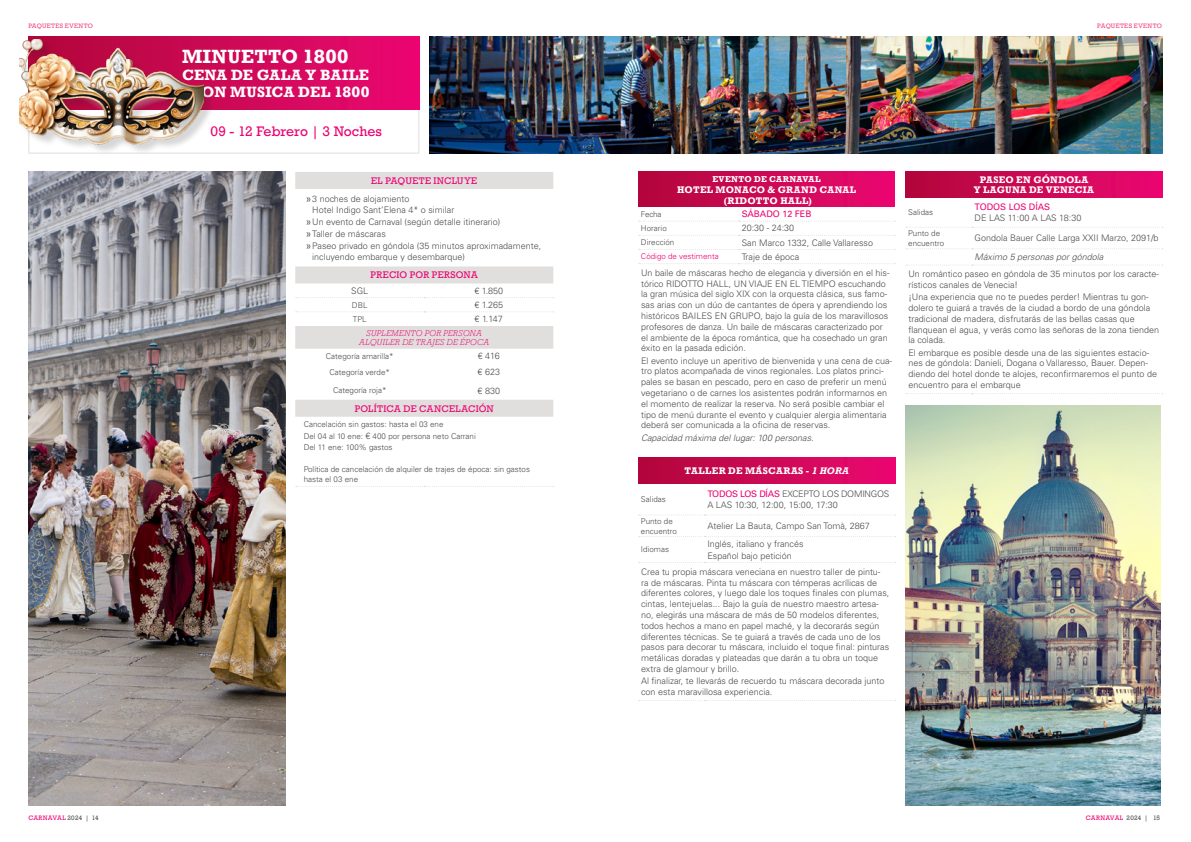
<style>
.page{position:relative;width:1191px;height:842px;background:#fff}
.page>*{position:absolute;margin:0;border:0;box-sizing:border-box;transform-origin:0 0}
.t1{font:700 18px "Rockwell Nova";letter-spacing:.02em;color:#fff}
.t2{font:700 14px/16.8px "Rockwell Nova";letter-spacing:.02em;color:#fff;text-align:center}
.t3{font:13px "Rockwell Nova";letter-spacing:-.01em;color:#ed0372}
.t4{font:300 9px/10.8px "Univers LT Std";color:#4b4c4d}
.t5{font:700 9px/10.8px "Rockwell Nova";letter-spacing:.03em;color:#fff;text-align:center}
.t6{font:italic 300 9px "Univers LT Std";color:#4b4c4d}
.t7{font:300 9px/10.8px "Univers LT Std";letter-spacing:-.025em;color:#4b4c4d}
.t8{font:9px "Rockwell Nova";letter-spacing:.02em;color:#ed0372}
.t9{font:9px "Univers LT Std";color:#ed0372}
.t10{font:300 8px/9.6px "Univers LT Std";color:#4b4c4d}
.t11{font:italic 300 8px/9.6px "Rockwell Nova";letter-spacing:.03em;color:#ed0372;text-align:center}
.t12{font:300 8px "Univers LT Std";color:#ed0372}
.t13{font:700 8px "Rockwell Nova";letter-spacing:.045em;color:#fff}
.t14{font:6px "Rockwell Nova";letter-spacing:.03em;color:#ed0372}
.t15{font:6px "Rockwell Nova";letter-spacing:.045em;color:#ef4b82}
.s1{font-family:"Grotesque MT Std";font-weight:400}
.s2{font-size:9px}
.s3{color:#4b4c4d}
.s4{font-style:italic}
.s5{font-weight:400;color:#ed0372}
</style>
<div class="page">
<img style="left:28px;top:172px;width:258px;height:633px">
<img style="left:429px;top:37px;width:733px;height:117px">
<img style="left:905px;top:405px;width:255px;height:400px">
<div style="left:28px;top:99px;width:391px;height:55px;border:1px solid #e1dfdd"></div>
<svg style="left:28px;top:37px;width:391px;height:73px;background:#da0861"></svg>
<svg style="left:295px;top:172px;width:258px;height:245px"></svg>
<svg style="left:296px;top:297px;width:258px;height:1px"></svg>
<svg style="left:296px;top:311px;width:258px;height:1px"></svg>
<svg style="left:296px;top:486px;width:258px;height:1px"></svg>
<div style="left:638px;top:172px;width:257px;height:35px;background:linear-gradient(to right,#b1073b,#ea0871)"></div>
<svg style="left:638px;top:221px;width:257px;height:1px"></svg>
<svg style="left:638px;top:235px;width:257px;height:1px"></svg>
<svg style="left:638px;top:249px;width:257px;height:1px"></svg>
<svg style="left:638px;top:263px;width:257px;height:1px"></svg>
<div style="left:905px;top:172px;width:257px;height:25px;background:linear-gradient(to right,#b1073b,#ea0870)"></div>
<svg style="left:906px;top:227px;width:257px;height:1px"></svg>
<svg style="left:906px;top:248px;width:257px;height:1px"></svg>
<svg style="left:906px;top:265px;width:257px;height:1px"></svg>
<svg style="left:906px;top:393px;width:257px;height:1px"></svg>
<div style="left:638px;top:458px;width:257px;height:25px;background:linear-gradient(to right,#b1073b,#ea0871)"></div>
<svg style="left:639px;top:514px;width:227px;height:1px"></svg>
<svg style="left:638px;top:536px;width:257px;height:1px"></svg>
<svg style="left:638px;top:562px;width:257px;height:1px"></svg>
<svg style="left:638px;top:700px;width:257px;height:1px"></svg>
<div style="left:21px;top:41px;width:194px;height:114px;background:#231f20;opacity:.18"></div>
<img style="left:20px;top:39px;width:184px;height:112px">
<p class="t15" style="left:28px;top:22px;width:66px">PAQUETES EVENTO</p>
<p class="t15" style="left:1097px;top:22px;width:66px">PAQUETES EVENTO</p>
<p class="t1" style="left:182px;top:45px;width:168px">MINUETTO 1800</p>
<p class="t2" style="left:182px;top:66px;width:189px">CENA DE GALA Y BAILE<br>CON MUSICA DEL 1800</p>
<p class="t3" style="left:210px;top:124px;width:173px">09 - 12 Febrero | 3 Noches</p>
<p class="t8" style="left:371px;top:175px;width:107px">EL PAQUETE INCLUYE</p>
<p class="t4" style="left:312px;top:193px;width:144px;text-indent:-6px"><span class="s1">»</span> 3 noches de alojamiento<br>Hotel Indigo Sant’Elena 4* o similar</p>
<p class="t4" style="left:306px;top:216px;width:195px"><span class="s1">»</span> Un evento de Carnaval (según detalle itinerario)</p>
<p class="t4" style="left:306px;top:228px;width:81px"><span class="s1">»</span> Taller de máscaras</p>
<p class="t4" style="left:312px;top:241px;width:230px;text-indent:-6px"><span class="s1">»</span>Paseo privado en góndola (35 minutos aproximadamente, incluyendo embarque y desembarque)</p>
<p class="t8" style="left:370px;top:270px;width:109px">PRECIO POR PERSONA</p>
<p class="t4" style="left:351px;top:285px;width:19px">SGL</p>
<p class="t4" style="left:474px;top:285px;width:30px">€ 1.850</p>
<p class="t10" style="left:352px;top:300px;width:17px">DBL</p>
<p class="t4" style="left:474px;top:299px;width:30px">€ 1.265</p>
<p class="t10" style="left:353px;top:314px;width:15px">TPL</p>
<p class="t4" style="left:474px;top:314px;width:30px">€ 1.147</p>
<p class="t11" style="left:359px;top:328px;width:132px">SUPLEMENTO POR PERSONA<br>ALQUILER DE TRAJES DE ÉPOCA</p>
<p class="t10" style="left:326px;top:351px;width:69px">Categoría amarilla*</p>
<p class="t4" style="left:478px;top:350px;width:24px">€ 416</p>
<p class="t10" style="left:329px;top:367px;width:62px">Categoría verde*</p>
<p class="t4" style="left:477px;top:367px;width:24px">€ 623</p>
<p class="t10" style="left:333px;top:386px;width:55px">Categoría roja*</p>
<p class="t4" style="left:477px;top:385px;width:24px">€ 830</p>
<p class="t8" style="left:355px;top:403px;width:141px">POLÍTICA DE CANCELACIÓN</p>
<p class="t10" style="left:304px;top:419px;width:141px">Cancelación sin gastos: hasta el 03 ene</p>
<p class="t10" style="left:304px;top:432px;width:174px">Del 04 al 10 ene: <span class="s2">€</span> 400 por persona neto Carrani</p>
<p class="t10" style="left:304px;top:443px;width:90px">Del 11 ene: 100% gastos</p>
<p class="t10" style="left:304px;top:465px;width:228px">Política de cancelación de alquiler de trajes de época: sin gastos hasta el 03 ene</p>
<p class="t14" style="left:28px;top:814px;width:72px">CARNAVAL <span class="s3">2024 | 14</span></p>
<p class="t13" style="left:712px;top:174px;width:110px">EVENTO DE CARNAVAL</p>
<p class="t5" style="left:677px;top:184px;width:180px">HOTEL MONACO &amp; GRAND CANAL (RIDOTTO HALL)</p>
<p class="t10" style="left:641px;top:209px;width:22px">Fecha</p>
<p class="t9" style="left:741px;top:209px;width:71px">SÁBADO 12 FEB</p>
<p class="t10" style="left:641px;top:223px;width:27px">Horario</p>
<p class="t4" style="left:741px;top:223px;width:54px">20:30 - 24:30</p>
<p class="t10" style="left:641px;top:238px;width:35px">Dirección</p>
<p class="t4" style="left:741px;top:237px;width:133px">San Marco 1332, Calle Vallaresso</p>
<p class="t12" style="left:641px;top:252px;width:79px">Código de vestimenta</p>
<p class="t4" style="left:741px;top:251px;width:59px">Traje de época</p>
<p class="t4" style="left:641px;top:267px;width:250px">Un baile de máscaras hecho de elegancia y diversión en el his&shy;tórico RIDOTTO HALL, UN VIAJE EN EL TIEMPO escuchando la gran música del siglo XIX con la orquesta clásica, sus famo&shy;sas arias con un dúo de cantantes de ópera y aprendiendo los históricos BAILES EN GRUPO, bajo la guía de los maravillosos profesores de danza. Un baile de máscaras caracterizado por el ambiente de la época romántica, que ha cosechado un gran éxito en la pasada edición.</p>
<p class="t4" style="left:641px;top:355px;width:252px">El evento incluye un aperitivo de bienvenida y una cena de cua&shy;tro platos acompañada de vinos regionales. Los platos princi&shy;pales se basan en pescado, pero en caso de preferir un menú vegetariano o de carnes los asistentes podrán informarnos en el momento de realizar la reserva. No será posible cambiar el tipo de menú durante el evento y cualquier alergia alimentaria deberá ser comunicada a la oficina de reservas.</p>
<p class="t6" style="left:641px;top:432px;width:174px">Capacidad máxima del lugar: 100 personas.</p>
<p class="t5" style="left:684px;top:465px;width:166px">TALLER DE MÁSCARAS - <span class="s4">1 HORA</span></p>
<p class="t10" style="left:641px;top:494px;width:26px">Salidas</p>
<p class="t7" style="left:707px;top:488px;width:184px"><span class="s5">TODOS LOS DÍAS</span> EXCEPTO LOS DOMINGOS<br>A LAS 10:30, 12:00, 15:00, 17:30</p>
<p class="t10" style="left:641px;top:516px;width:38px">Punto de encuentro</p>
<p class="t4" style="left:707px;top:520px;width:164px">Atelier La Bauta, Campo San Tomà, 2867</p>
<p class="t10" style="left:641px;top:545px;width:30px">Idiomas</p>
<p class="t4" style="left:707px;top:538px;width:98px">Inglés, italiano y francés</p>
<p class="t4" style="left:707px;top:550px;width:86px">Español bajo petición</p>
<p class="t4" style="left:641px;top:566px;width:250px">Crea tu propia máscara veneciana en nuestro taller de pintu&shy;ra de máscaras. Pinta tu máscara con témperas acrílicas de diferentes colores, y luego dale los toques finales con plumas, cintas, lentejuelas... Bajo la guía de nuestro maestro artesa&shy;no, elegirás una máscara de más de 50 modelos diferentes, todos hechos a mano en papel maché, y la decorarás según diferentes técnicas. Se te guiará a través de cada uno de los pasos para decorar tu máscara, incluido el toque final: pinturas metálicas doradas y plateadas que darán a tu obra un toque extra de glamour y brillo.</p>
<p class="t4" style="left:641px;top:675px;width:245px">Al finalizar, te llevarás de recuerdo tu máscara decorada junto con esta maravillosa experiencia.</p>
<p class="t5" style="left:973px;top:174px;width:122px">PASEO EN GÓNDOLA<br>Y LAGUNA DE VENECIA</p>
<p class="t10" style="left:908px;top:208px;width:26px">Salidas</p>
<p class="t4" style="left:974px;top:202px;width:108px"><span class="s5">TODOS LOS DÍAS<br></span>DE LAS 11:00 A LAS 18:30</p>
<p class="t10" style="left:908px;top:228px;width:38px">Punto de encuentro</p>
<p class="t4" style="left:974px;top:233px;width:185px">Gondola Bauer Calle Larga XXII Marzo, 2091/b</p>
<p class="t6" style="left:974px;top:252px;width:130px">Máximo 5 personas por góndola</p>
<p class="t4" style="left:908px;top:269px;width:252px">Un romántico paseo en góndola de 35 minutos por los caracte&shy;rísticos canales de Venecia!</p>
<p class="t4" style="left:908px;top:292px;width:252px">¡Una experiencia que no te puedes perder! Mientras tu gon&shy;dolero te guiará a través de la ciudad a bordo de una góndola tradicional de madera, disfrutarás de las bellas casas que flanquean el agua, y verás como las señoras de la zona tienden la colada.</p>
<p class="t4" style="left:908px;top:347px;width:250px">El embarque es posible desde una de las siguientes estacio&shy;nes de góndola: Danieli, Dogana o Vallaresso, Bauer. Depen&shy;diendo del hotel donde te alojes, reconfirmaremos el punto de encuentro para el embarque</p>
<p class="t14" style="left:1085px;top:814px;width:76px">CARNAVAL <span class="s3">2024 | 15</span></p>
</div>
